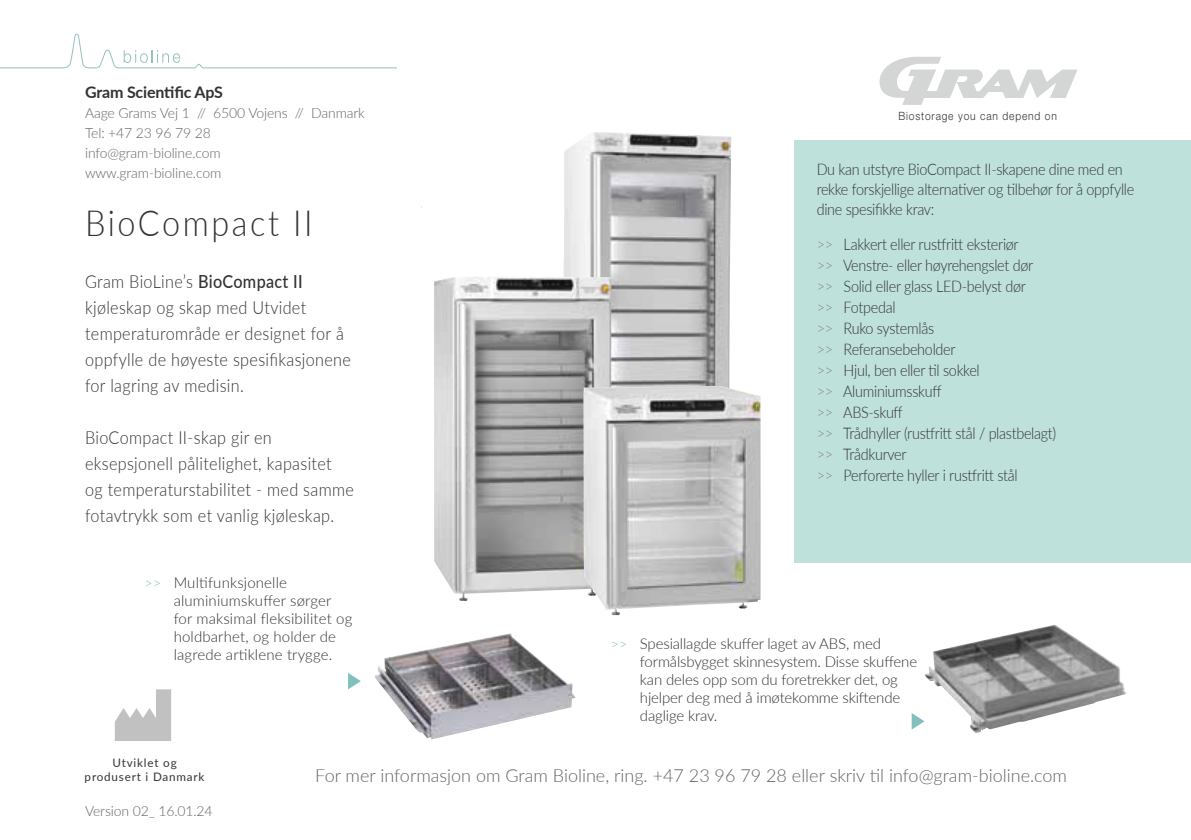
<style>
.page{position:relative;width:1191px;height:840px;background:#fff}
.page>*{position:absolute;margin:0;border:0;box-sizing:border-box;transform-origin:0 0}
.t1{font:300 36px "Lato";letter-spacing:.08em;color:#323232;scale:.9 1}
.t2{font:300 18px/26px "Lato";letter-spacing:.02em;color:#323232;scale:.9 1}
.t3{font:300 18px "Lato";color:#636363}
.t4{font:300 16px/21px "Lato";letter-spacing:-.02em;color:#323232;scale:.9 1}
.t5{font:700 16px "Lato";letter-spacing:-.01em;color:#323232}
.t6{font:300 15px/18px "Lato";letter-spacing:-.01em;color:#323232}
.t7{font:300 15px/18px "Lato";letter-spacing:.01em;color:#323232}
.t8{font:300 14px/20px "Lato";letter-spacing:-.01em;color:#636363}
.t9{font:11.6px/14px "Lato";letter-spacing:.07em;color:#323232;text-align:center}
.t10{font:300 11.4px "Helvetica Neue";letter-spacing:.08em;color:#323232;scale:.9 1}
.s1{font-weight:500}
.s2{font-size:14px;color:#80c1bd}
.s3{color:#898989}
</style>
<div class="page">
<svg style="left:879px;top:57px;width:198px;height:48px"></svg>
<div style="left:987px;top:86px;width:17px;height:6px;background:#d4d6d5"></div>
<svg style="left:0;top:33px;width:397px;height:36px"></svg>
<svg style="left:115px;top:689px;width:56px;height:51px"></svg>
<div style="left:794px;top:139px;width:397px;height:423px;background:#bfe1db"></div>
<img style="left:563px;top:132px;width:168px;height:254px">
<img style="left:434px;top:276px;width:177px;height:324px">
<img style="left:583px;top:386px;width:177px;height:228px">
<img style="left:924px;top:625px;width:203px;height:107px">
<img style="left:375px;top:633px;width:201px;height:105px">
<svg style="left:348px;top:673px;width:13px;height:16px"></svg>
<svg style="left:911px;top:713px;width:13px;height:16px"></svg>
<div style="left:422px;top:122px;width:142px;height:137px;background:#fff"></div>
<p class="t5" style="left:85px;top:80px;width:139px">Gram Scientific ApS</p>
<p class="t8" style="left:85px;top:102px;width:281px">Aage Grams Vej 1 // 6500 Vojens // Danmark<br>Tel: +47 23 96 79 28<br>info@gram-bioline.com<br>www.gram-bioline.com</p>
<h1 class="t1" style="left:85px;top:198px;width:254px">BioCompact II</h1>
<p class="t2" style="left:85px;top:268px;width:297px">Gram BioLine’s <span class="s1">BioCompact II </span>kjøleskap og skap med Utvidet temperaturområde er designet for å oppfylle de høyeste spesifikasjonene for lagring av medisin.</p>
<p class="t2" style="left:85px;top:424px;width:300px">BioCompact II-skap gir en eksepsjonell pålitelighet, kapasitet og temperaturstabilitet - med samme fotavtrykk som et vanlig kjøleskap.</p>
<p class="t7" style="left:174px;top:573px;width:180px;text-indent:-29px"><span class="s2">&gt;&gt;</span> Multifunksjonelle aluminiumskuffer sørger for maksimal fleksibilitet og holdbarhet, og holder de lagrede artiklene trygge.</p>
<p class="t10" style="left:898px;top:109px;width:177px">Biostorage you can depend on</p>
<p class="t4" style="left:816px;top:158px;width:354px;line-height:20px">Du kan utstyre BioCompact II-skapene dine med en rekke forskjellige alternativer og tilbehør for å oppfylle dine spesifikke krav:</p>
<p class="t4" style="left:816px;top:233px;width:268px"><span class="s3">&gt;&gt;</span> Lakkert eller rustfritt eksteriør<br><span class="s3">&gt;&gt;</span> Venstre- eller høyrehengslet dør<br><span class="s3">&gt;&gt;</span> Solid eller glass LED-belyst dør<br><span class="s3">&gt;&gt;</span> Fotpedal<br><span class="s3">&gt;&gt;</span> Ruko systemlås<br><span class="s3">&gt;&gt;</span> Referansebeholder<br><span class="s3">&gt;&gt;</span> Hjul, ben eller til sokkel<br><span class="s3">&gt;&gt;</span> Aluminiumsskuff<br><span class="s3">&gt;&gt;</span> ABS-skuff<br><span class="s3">&gt;&gt;</span> Trådhyller (rustfritt stål / plastbelagt) <span class="s3">&gt;&gt;</span> Trådkurver<br><span class="s3">&gt;&gt;</span> Perforerte hyller i rustfritt stål</p>
<p class="t6" style="left:640px;top:633px;width:279px;text-indent:-29px"><span class="s2">&gt;&gt;</span> Spesiallagde skuffer laget av ABS, med formålsbygget skinnesystem. Disse skuffene kan deles opp som du foretrekker det, og hjelper deg med å imøtekomme skiftende daglige krav.</p>
<p class="t9" style="left:85px;top:755px;width:121px">Utviklet og produsert i Danmark</p>
<p class="t8" style="left:85px;top:800px;width:129px">Version 02_ 16.01.24</p>
<p class="t3" style="left:315px;top:762px;width:753px">For mer informasjon om Gram Bioline, ring. +47 23 96 79 28 eller skriv til info@gram-bioline.com</p>
</div>
